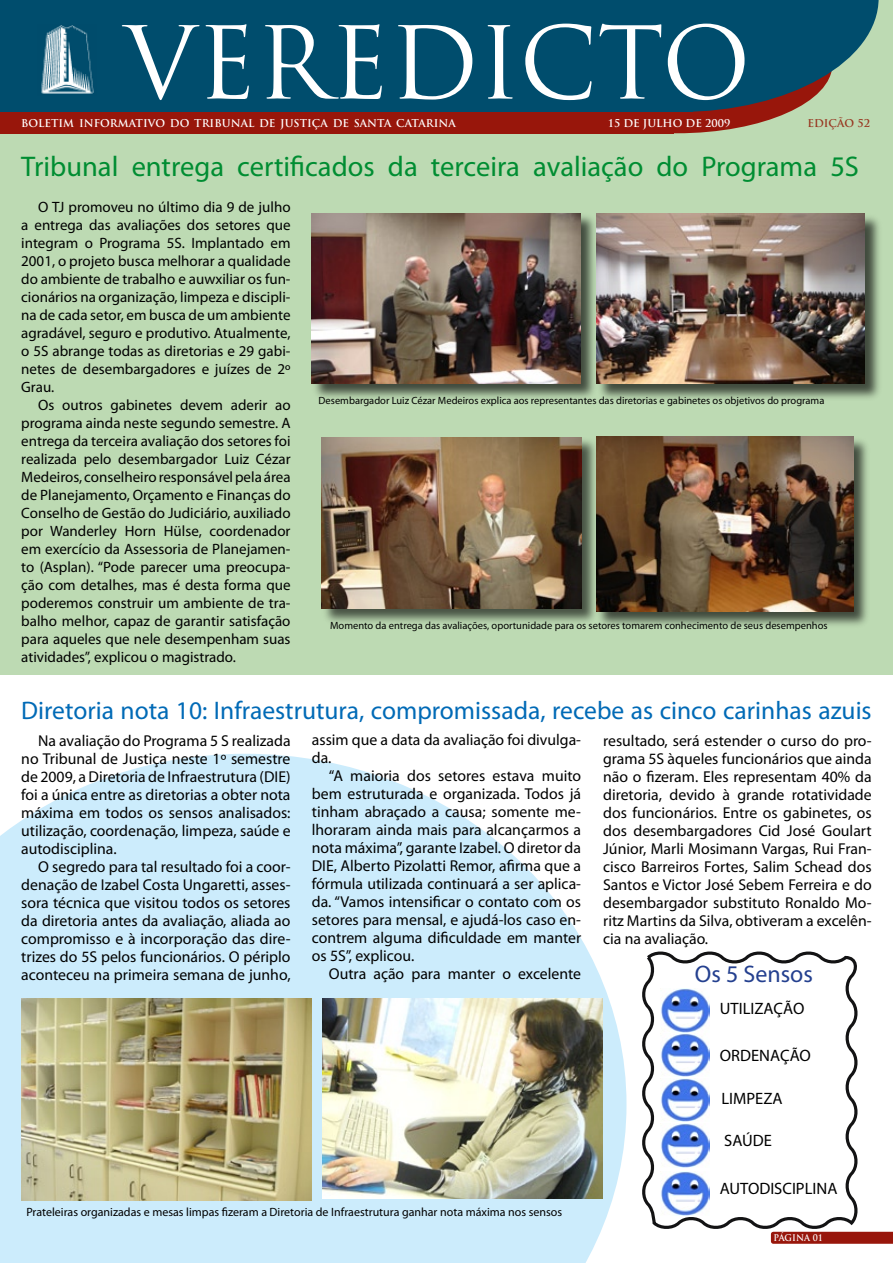
<style>
.page{position:relative;width:893px;height:1263px;background:#fff}
.page>*{position:absolute;margin:0;border:0;box-sizing:border-box;transform-origin:0 0}
.t1{font:97.5px "Trajan Pro";letter-spacing:-.005em;color:#fff}
.t2{font:28.5px "Myriad Pro";color:#008d32}
.t3{font:25.5px "Myriad Pro";color:#006ab6}
.t4{font:24px "Myriad Pro";color:#24408f}
.t5{font:16.5px "Myriad Pro";color:#000}
.t6{font:15.75px/18px "Myriad Pro";color:#000;text-align:justify}
.t7{font:15px/18px "Myriad Pro";color:#000;text-align:justify}
.t8{font:12px "Myriad Pro";color:#000}
.t9{font:10.5px "Myriad Pro";color:#000}
.t10{font:700 10.5px "Trajan Pro";color:#fff}
.t11{font:700 10.5px "Trajan Pro";color:#983620}
.t12{font:700 9px "Trajan Pro";color:#fff;scale:.95 1}
</style>
<div class="page">
<svg style="left:0;top:754px;width:626px;height:509px;fill:#ccecfc"></svg>
<div style="left:0;top:0;width:893px;height:674px;background:#bddab3"></div>
<svg style="left:642px;top:951px;width:220px;height:281px"></svg>
<div style="left:0;top:106px;width:673px;height:27px;background:#98160b"></div>
<svg style="left:479px;top:0;width:400px;height:133px"></svg>
<div style="left:0;top:1px;width:692px;height:111px;background:#004d6d"></div>
<img style="left:41px;top:25px;width:53px;height:69px">
<svg style="left:771px;top:1232px;width:122px;height:12px"></svg>
<div style="left:321px;top:437px;width:278px;height:189px;background:#000;opacity:.62"></div>
<img style="left:322px;top:437px;width:259px;height:171px">
<div style="left:595px;top:213px;width:287px;height:188px;background:#000;opacity:.66"></div>
<img style="left:599px;top:214px;width:266px;height:170px">
<div style="left:596px;top:436px;width:276px;height:193px;background:#000;opacity:.66"></div>
<img style="left:596px;top:437px;width:257px;height:174px">
<img style="left:660px;top:989px;width:50px;height:178px">
<img style="left:660px;top:1171px;width:50px;height:44px">
<div style="left:311px;top:212px;width:288px;height:188px;background:#000;opacity:.66"></div>
<img style="left:312px;top:213px;width:268px;height:170px">
<img style="left:21px;top:999px;width:291px;height:201px">
<img style="left:323px;top:999px;width:279px;height:199px">
<h1 class="t1" style="left:124px;top:1px;width:628px">VEREDICTO</h1>
<p class="t10" style="left:608px;top:117px;width:43px">15 DE JUL</p>
<p class="t10" style="left:663px;top:117px;width:69px">HO DE 2009</p>
<p class="t11" style="left:807px;top:117px;width:64px">EDIÇÃO 52</p>
<p class="t10" style="left:21px;top:117px;width:436px">BOLETIM INFORMATIVO DO TRIBUNAL DE JUSTIÇA DE SANTA CATARINA</p>
<h2 class="t2" style="left:21px;top:149px;width:839px">Tribunal entrega certificados da terceira avaliação do Programa 5S</h2>
<p class="t7" style="left:21px;top:198px;width:271px;text-indent:17px">O TJ promoveu no último dia 9 de julho a entrega das avaliações dos setores que integram o Programa 5S. Implantado em 2001, o projeto busca melhorar a qualidade do ambiente de trabalho e auwxiliar os fun&shy;cionários na organização, limpeza e discipli&shy;na de cada setor, em busca de um ambiente agradável, seguro e produtivo. Atualmente, o 5S abrange todas as diretorias e 29 gabi&shy;netes de desembargadores e juízes de 2º Grau.</p>
<p class="t7" style="left:21px;top:396px;width:271px;text-indent:17px">Os outros gabinetes devem aderir ao programa ainda neste segundo semestre. A entrega da terceira avaliação dos setores foi realizada pelo desembargador Luiz Cézar Medeiros, conselheiro responsável pela área de Planejamento, Orçamento e Finanças do Conselho de Gestão do Judiciário, auxiliado por Wanderley Horn Hülse, coordenador em exercício da Assessoria de Planejamen&shy;to (Asplan). “Pode parecer uma preocupa&shy;ção com detalhes, mas é desta forma que poderemos construir um ambiente de tra&shy;balho melhor, capaz de garantir satisfação para aqueles que nele desempenham suas atividades”, explicou o magistrado.</p>
<p class="t9" style="left:319px;top:394px;width:507px">Desembargador Luiz Cézar Medeiros explica aos representantes das diretorias e gabinetes os objetivos do programa</p>
<p class="t9" style="left:330px;top:619px;width:499px">Momento da entrega das avaliações, oportunidade para os setores tomarem conhecimento de seus desempenhos</p>
<h3 class="t3" style="left:21px;top:695px;width:852px">Diretoria nota 10: Infraestrutura, compromissada, recebe as cinco carinhas azuis</h3>
<p class="t6" style="left:21px;top:731px;width:271px;text-indent:17px">Na avaliação do Programa 5 S realizada no Tribunal de Justiça neste 1º semestre de 2009, a Diretoria de Infraestrutura (DIE) foi a única entre as diretorias a obter nota máxima em todos os sensos analisados: utilização, coordenação, limpeza, saúde e autodisciplina.</p>
<p class="t6" style="left:21px;top:857px;width:271px;text-indent:17px">O segredo para tal resultado foi a coor&shy;denação de Izabel Costa Ungaretti, asses&shy;sora técnica que visitou todos os setores da diretoria antes da avaliação, aliada ao compromisso e à incorporação das dire&shy;trizes do 5S pelos funcionários. O périplo aconteceu na primeira semana de junho,</p>
<p class="t6" style="left:312px;top:730px;width:271px">assim que a data da avaliação foi divulga&shy;da.</p>
<p class="t6" style="left:312px;top:766px;width:271px;text-indent:17px">“A maioria dos setores estava muito bem estruturada e organizada. Todos já tinham abraçado a causa; somente me&shy;lhoraram ainda mais para alcançarmos a nota máxima”, garante Izabel. O diretor da DIE, Alberto Pizolatti Remor, afirma que a fórmula utilizada continuará a ser aplica&shy;da. “Vamos intensificar o contato com os setores para mensal, e ajudá-los caso en&shy;contrem alguma dificuldade em manter os 5S”, explicou.</p>
<p class="t6" style="left:329px;top:964px;width:254px">Outra ação para manter o excelente</p>
<p class="t8" style="left:26px;top:1204px;width:537px">Prateleiras organizadas e mesas limpas fizeram a Diretoria de Infraestrutura ganhar nota máxima nos sensos</p>
<p class="t6" style="left:603px;top:731px;width:270px">resultado, será estender o curso do pro&shy;grama 5S àqueles funcionários que ainda não o fizeram. Eles representam 40% da diretoria, devido à grande rotatividade dos funcionários. Entre os gabinetes, os dos desembargadores Cid José Goulart Júnior, Marli Mosimann Vargas, Rui Fran&shy;cisco Barreiros Fortes, Salim Schead dos Santos e Victor José Sebem Ferreira e do desembargador substituto Ronaldo Mo&shy;ritz Martins da Silva, obtiveram a excelên&shy;cia na avaliação.</p>
<h3 class="t4" style="left:695px;top:959px;width:120px">Os 5 Sensos</h3>
<p class="t5" style="left:720px;top:998px;width:86px">UTILIZAÇÃO</p>
<p class="t5" style="left:720px;top:1046px;width:92px">ORDENAÇÃO</p>
<p class="t5" style="left:721px;top:1088px;width:63px">LIMPEZA</p>
<p class="t5" style="left:724px;top:1130px;width:49px">SAÚDE</p>
<p class="t5" style="left:720px;top:1178px;width:119px">AUTODISCIPLINA</p>
<p class="t12" style="left:773px;top:1232px;width:27px">PÁGINA</p>
<p class="t12" style="left:813px;top:1232px;width:12px">01</p>
</div>
